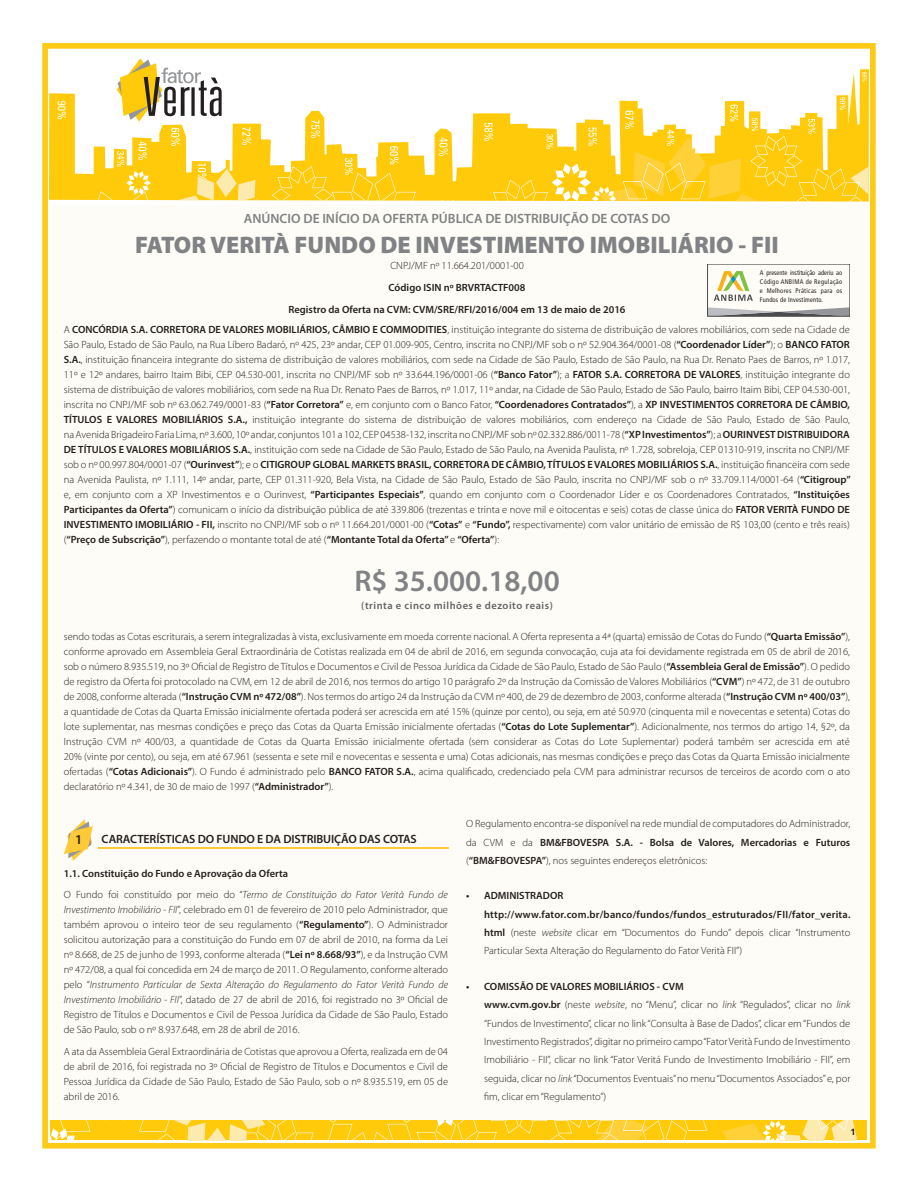
<style>
.page{position:relative;width:918px;height:1188px;background:#fff}
.page>*{position:absolute;margin:0;border:0;box-sizing:border-box;transform-origin:0 0}
.t1{font:600 30px "Myriad Pro";color:#808285}
.t2{font:900 24px "Myriad Pro";color:#808285}
.t3{font:600 13.5px "Myriad Pro";color:#808285}
.t4{font:600 13.5px "Myriad Pro";color:#231f20}
.t5{font:600 12px "Myriad Pro";letter-spacing:-.01em;color:#231f20}
.t6{font:300 10.5px/15px "Myriad Pro";color:#231f20;text-align:justify}
.t7{font:600 10.5px/21.5px "Myriad Pro";color:#231f20}
.t8{font:600 10.5px "Myriad Pro";letter-spacing:.05em;color:#636366}
.t9{font:700 9px "Frutiger";color:#231f20}
.t10{font:condensed 6.75px/8.9px "Frutiger";letter-spacing:.045em;color:#231f20;text-align:justify;scale:.95 1}
.s1{font-weight:600}
.s2{font-weight:300}
.s3{font-weight:300;font-style:italic}
.s4{font-style:italic}
</style>
<div class="page">
<div style="left:42px;top:43px;width:834px;height:1106px;background:#fefcf6"></div>
<svg style="left:49px;top:69px;width:820px;height:133px"></svg>
<svg style="left:57px;top:101px;width:9px;height:18px"></svg>
<svg style="left:862px;top:72px;width:5px;height:9px"></svg>
<svg style="left:484px;top:97px;width:385px;height:105px"></svg>
<svg style="left:51px;top:1120px;width:816px;height:20px;background:#fdd02c"></svg>
<svg style="left:93px;top:58px;width:374px;height:144px"></svg>
<svg style="left:64px;top:819px;width:29px;height:42px"></svg>
<hr style="left:98px;top:848px;width:350px;height:1px;background:#ffc938">
<svg style="left:714px;top:271px;width:39px;height:30px"></svg>
<svg style="left:709px;top:307px;width:139px;height:7px"></svg>
<div style="left:707px;top:264px;width:143px;height:52px;border:1px solid #4b4c4d"></div>
<p class="t3" style="left:244px;top:210px;width:428px">ANÚNCIO DE INÍCIO DA OFERTA PÚBLICA DE DISTRIBUIÇÃO DE COTAS DO</p>
<h2 class="t2" style="left:135px;top:231px;width:645px">FATOR VERITÀ FUNDO DE INVESTIMENTO IMOBILIÁRIO - FII</h2>
<p class="t6" style="left:390px;top:258px;width:135px">CNPJ/MF nº 11.664.201/0001-00</p>
<p class="t7" style="left:289px;top:276px;width:339px;line-height:22px;text-align:center">Código ISIN nº BRVRTACTF008<br>Registro da Oferta na CVM: CVM/SRE/RFI/2016/004 em 13 de maio de 2016</p>
<p class="t6" style="left:64px;top:322px;width:788px">A <span class="s1">CONCÓRDIA S.A. CORRETORA DE VALORES MOBILIÁRIOS, CÂMBIO E COMMODITIES</span>, instituição integrante do sistema de distribuição de valores mobiliários, com sede na Cidade de São Paulo, Estado de São Paulo, na Rua Líbero Badaró, nº 425, 23º andar, CEP 01.009-905, Centro, inscrita no CNPJ/MF sob o nº 52.904.364/0001-08 (<span class="s1">“Coordenador Líder”</span>); o <span class="s1">BANCO FATOR S.A.</span>, instituição financeira integrante do sistema de distribuição de valores mobiliários, com sede na Cidade de São Paulo, Estado de São Paulo, na Rua Dr. Renato Paes de Barros, nº 1.017, 11º e 12º andares, bairro Itaim Bibi, CEP 04.530-001, inscrita no CNPJ/MF sob nº 33.644.196/0001-06 (<span class="s1">“Banco Fator”</span>); a <span class="s1">FATOR S.A. CORRETORA DE VALORES</span>, instituição integrante do sistema de distribuição de valores mobiliários, com sede na Rua Dr. Renato Paes de Barros, nº 1.017, 11º andar, na Cidade de São Paulo, Estado de São Paulo, bairro Itaim Bibi, CEP 04.530-001, inscrita no CNPJ/MF sob nº 63.062.749/0001-83 (<span class="s1">“Fator Corretora”</span> e, em conjunto com o Banco Fator, <span class="s1">“Coordenadores Contratados”</span>), a <span class="s1">XP INVESTIMENTOS CORRETORA DE CÂMBIO, TÍTULOS E VALORES MOBILIÁRIOS S.A.,</span> instituição integrante do sistema de distribuição de valores mobiliários, com endereço na Cidade de São Paulo, Estado de São Paulo, na Avenida Brigadeiro Faria Lima, nº 3.600, 10º andar, conjuntos 101 a 102, CEP 04538-132, inscrita no CNPJ/MF sob nº 02.332.886/0011-78 (<span class="s1">“XP Investimentos”</span>); a <span class="s1">OURINVEST DISTRIBUIDORA DE TÍTULOS E VALORES MOBILIÁRIOS S.A.</span>, instituição com sede na Cidade de São Paulo, Estado de São Paulo, na Avenida Paulista, nº 1.728, sobreloja, CEP 01310-919, inscrita no CNPJ/MF sob o nº 00.997.804/0001-07 (<span class="s1">“Ourinvest”</span>); e o <span class="s1">CITIGROUP GLOBAL MARKETS BRASIL, CORRETORA DE CÂMBIO, TÍTULOS E VALORES MOBILIÁRIOS S.A.</span>, instituição financeira com sede na Avenida Paulista, nº 1.111, 14º andar, parte, CEP 01.311-920, Bela Vista, na Cidade de São Paulo, Estado de São Paulo, inscrita no CNPJ/MF sob o nº 33.709.114/0001-64 (<span class="s1">“Citigroup” </span>e, em conjunto com a XP Investimentos e o Ourinvest, <span class="s1">“Participantes Especiais”</span>, quando em conjunto com o Coordenador Líder e os Coordenadores Contratados, <span class="s1">“Instituições Participantes da Oferta”</span>) comunicam o início da distribuição pública de até 339.806 (trezentas e trinta e nove mil e oitocentas e seis) cotas de classe única do <span class="s1">FATOR VERITÀ FUNDO DE INVESTIMENTO IMOBILIÁRIO - FII,</span> inscrito no CNPJ/MF sob o nº 11.664.201/0001-00 (<span class="s1">“Cotas”</span> e <span class="s1">“Fundo”,</span> respectivamente) com valor unitário de emissão de R$ 103,00 (cento e três reais) (<span class="s1">“Preço de Subscrição”</span>), perfazendo o montante total de até (<span class="s1">“Montante Total da Oferta”</span> e <span class="s1">“Oferta”</span>):</p>
<p class="t10" style="left:760px;top:269px;width:88px">A presente instituição aderiu ao Código ANBIMA de Regulação e Melhores Práticas para os Fundos de Investimento.</p>
<h1 class="t1" style="left:354px;top:562px;width:207px">R$ 35.000.18,00</h1>
<p class="t8" style="left:361px;top:599px;width:193px">(trinta e cinco milhões e dezoito reais)</p>
<p class="t6" style="left:64px;top:629px;width:788px">sendo todas as Cotas escriturais, a serem integralizadas à vista, exclusivamente em moeda corrente nacional. A Oferta representa a 4ª (quarta) emissão de Cotas do Fundo (<span class="s1">“Quarta Emissão”</span>), conforme aprovado em Assembleia Geral Extraordinária de Cotistas realizada em 04 de abril de 2016, em segunda convocação, cuja ata foi devidamente registrada em 05 de abril de 2016, sob o número 8.935.519, no 3º Oficial de Registro de Títulos e Documentos e Civil de Pessoa Jurídica da Cidade de São Paulo, Estado de São Paulo (<span class="s1">“Assembleia Geral de Emissão”</span>). O pedido de registro da Oferta foi protocolado na CVM, em 12 de abril de 2016, nos termos do artigo 10 parágrafo 2º da Instrução da Comissão de Valores Mobiliários (<span class="s1">“CVM”</span>) nº 472, de 31 de outubro de 2008, conforme alterada (<span class="s1">“Instrução CVM nº 472/08”</span>). Nos termos do artigo 24 da Instrução da CVM nº 400, de 29 de dezembro de 2003, conforme alterada (<span class="s1">“Instrução CVM nº 400/03”</span>), a quantidade de Cotas da Quarta Emissão inicialmente ofertada poderá ser acrescida em até 15% (quinze por cento), ou seja, em até 50.970 (cinquenta mil e novecentas e setenta) Cotas do lote suplementar, nas mesmas condições e preço das Cotas da Quarta Emissão inicialmente ofertadas (<span class="s1">“Cotas do Lote Suplementar”</span>). Adicionalmente, nos termos do artigo 14, §2º, da Instrução CVM nº 400/03, a quantidade de Cotas da Quarta Emissão inicialmente ofertada (sem considerar as Cotas do Lote Suplementar) poderá também ser acrescida em até 20% (vinte por cento), ou seja, em até 67.961 (sessenta e sete mil e novecentas e sessenta e uma) Cotas adicionais, nas mesmas condições e preço das Cotas da Quarta Emissão inicialmente ofertadas (<span class="s1">“Cotas Adicionais”</span>). O Fundo é administrado pelo <span class="s1">BANCO FATOR S.A.</span>, acima qualificado, credenciado pela CVM para administrar recursos de terceiros de acordo com o ato declaratório nº 4.341, de 30 de maio de 1997 (<span class="s1">“Administrador”</span>).</p>
<p class="t4" style="left:75px;top:831px;width:9px">1</p>
<p class="t5" style="left:102px;top:831px;width:317px">CARACTERÍSTICAS DO FUNDO E DA DISTRIBUIÇÃO DAS COTAS</p>
<p class="t7" style="left:64px;top:862px;width:386px">1.1. Constituição do Fundo e Aprovação da Oferta<br><span class="s2">O Fundo foi constituído por meio do “</span><span class="s3">Termo de Constituição do Fator Verità Fundo de</span></p>
<p class="t6" style="left:64px;top:903px;width:386px"><span class="s4">Investimento Imobiliário - FII</span>”, celebrado em 01 de fevereiro de 2010 pelo Administrador, que também aprovou o inteiro teor de seu regulamento (<span class="s1">“Regulamento”</span>). O Administrador solicitou autorização para a constituição do Fundo em 07 de abril de 2010, na forma da Lei nº 8.668, de 25 de junho de 1993, conforme alterada (<span class="s1">“Lei nº 8.668/93”</span>), e da Instrução CVM nº 472/08, a qual foi concedida em 24 de março de 2011. O Regulamento, conforme alterado pelo “<span class="s4">Instrumento Particular de Sexta Alteração do Regulamento do Fator Verità Fundo de Investimento Imobiliário - FII</span>”, datado de 27 de abril de 2016, foi registrado no 3º Oficial de Registro de Títulos e Documentos e Civil de Pessoa Jurídica da Cidade de São Paulo, Estado de São Paulo, sob o nº 8.937.648, em 28 de abril de 2016.</p>
<p class="t6" style="left:64px;top:1044px;width:386px">A ata da Assembleia Geral Extraordinária de Cotistas que aprovou a Oferta, realizada em de 04 de abril de 2016, foi registrada no 3º Oficial de Registro de Títulos e Documentos e Civil de Pessoa Jurídica da Cidade de São Paulo, Estado de São Paulo, sob o nº 8.935.519, em 05 de abril de 2016.</p>
<p class="t6" style="left:466px;top:815px;width:386px;line-height:18.3px">O Regulamento encontra-se disponível na rede mundial de computadores do Administrador, da CVM e da <span class="s1">BM&amp;FBOVESPA S.A. - Bolsa de Valores, Mercadorias e Futuros </span>(<span class="s1">“BM&amp;FBOVESPA”</span>), nos seguintes endereços eletrônicos:</p>
<p class="t6" style="left:484px;top:887px;width:368px;line-height:18.3px;text-align:left;text-indent:-18px"><span class="s1">• ADMINISTRADOR http://www.fator.com.br/banco/fundos/fundos_estruturados/FII/fator_verita. html</span> (neste <span class="s4">website</span> clicar em “Documentos do Fundo” depois clicar “Instrumento Particular Sexta Alteração do Regulamento do Fator Verità FII”)</p>
<p class="t6" style="left:484px;top:977px;width:368px;line-height:18.3px;text-align:left;text-indent:-18px"><span class="s1">• COMISSÃO DE VALORES MOBILIÁRIOS - CVM<br>www.cvm.gov.br</span> (neste <span class="s4">website</span>, no “Menu”, clicar no <span class="s4">link</span> “Regulados”, clicar no <span class="s4">link </span>“Fundos de Investimento”, clicar no link “Consulta à Base de Dados”, clicar em “Fundos de Investimento Registrados”, digitar no primeiro campo “Fator Verità Fundo de Investimento Imobiliário - FII”, clicar no link “Fator Veritá Fundo de Investimento Imobiliário - FII”, em seguida, clicar no <span class="s4">link</span> “Documentos Eventuais” no menu “Documentos Associados” e, por fim, clicar em “Regulamento”)</p>
<p class="t9" style="left:850px;top:1127px;width:7px">1</p>
</div>
